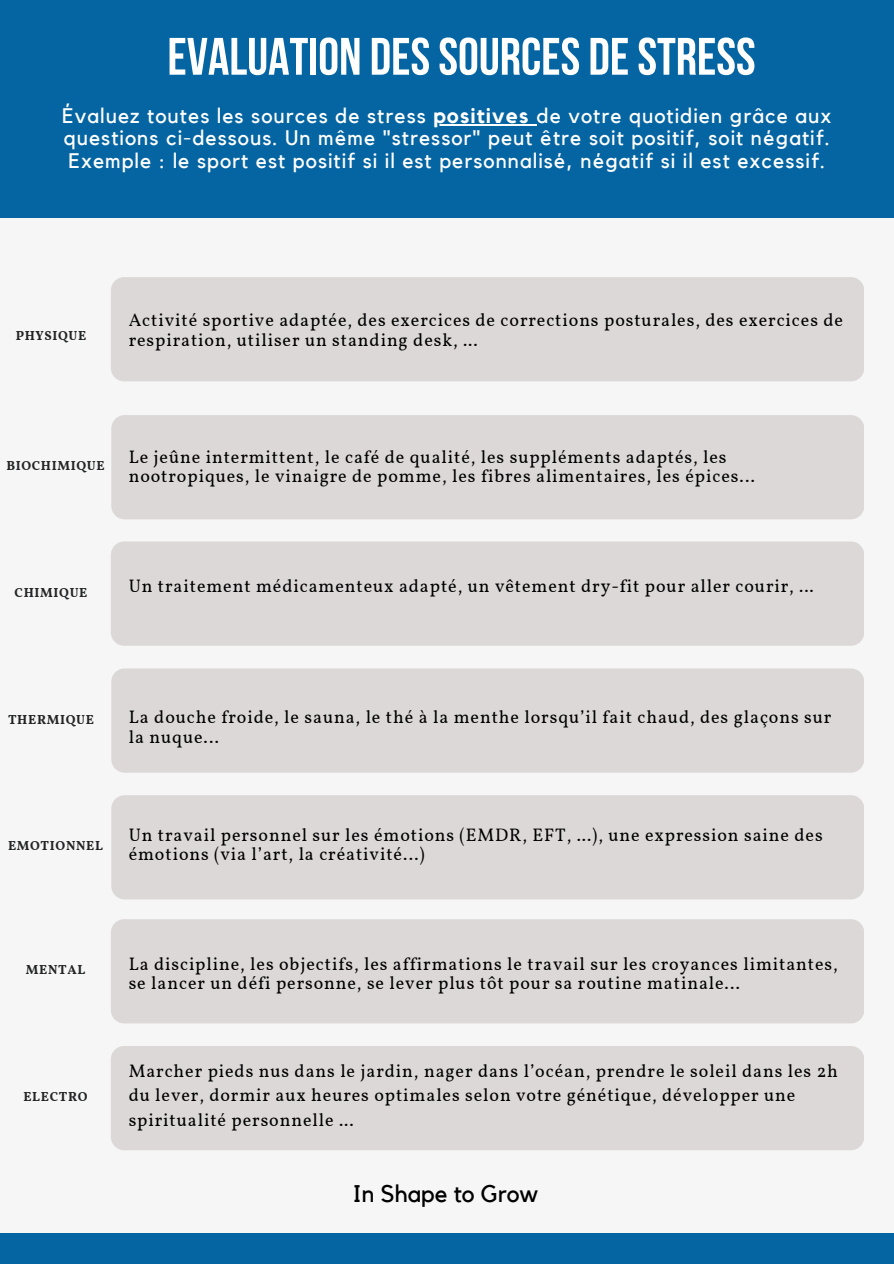
<style>
.page{position:relative;width:894px;height:1264px;background:#fff}
.page>*{position:absolute;margin:0;border:0;box-sizing:border-box;transform-origin:0 0}
.t1{font:700 52.5px "Bebas Neue";color:#fff}
.t2{font:24px "Kollektif";color:#000}
.t3{font:21px/22.5px "Kollektif";letter-spacing:.05em;color:#fff}
.t4{font:18px/19.2px "Vollkorn";letter-spacing:.05em;color:#000}
.t5{font:700 13.05px "Vollkorn";letter-spacing:.05em;color:#232425}
.s1{font-weight:700}
</style>
<div class="page">
<div style="left:0;top:0;width:893px;height:1263px;background:#f6f6f6"></div>
<div style="left:0;top:0;width:893px;height:218px;background:#0565a2"></div>
<div style="left:111px;top:277px;width:752px;height:104px;background:#ddd8d8;border-radius:13px"></div>
<div style="left:111px;top:415px;width:752px;height:104px;background:#ddd8d8;border-radius:13px"></div>
<div style="left:111px;top:541px;width:752px;height:104px;background:#ddd8d8;border-radius:13px"></div>
<div style="left:111px;top:668px;width:752px;height:104px;background:#ddd8d8;border-radius:13px"></div>
<div style="left:111px;top:1045px;width:752px;height:105px;background:#ddd8d8;border-radius:13px"></div>
<div style="left:111px;top:795px;width:752px;height:104px;background:#ddd8d8;border-radius:13px"></div>
<div style="left:111px;top:919px;width:752px;height:104px;background:#ddd8d8;border-radius:13px"></div>
<hr style="left:433px;top:124px;width:103px;height:1px;background:#fff">
<div style="left:0;top:1233px;width:893px;height:30px;background:#0565a2"></div>
<p class="t1" style="left:167px;top:35px;width:589px">EVALUATION DES SOURCES DESTRESS</p>
<h4 class="t3" style="left:62px;top:105px;width:770px">Évaluez toutes les sources de stress <span class="s1">positives</span> de votre quotidien grâce aux</h4>
<h2 class="t3" style="left:64px;top:128px;width:767px">questions ci-dessous. Un même "stressor" peut être soit positif, soit négatif.<br>Exemple : le sport est positif si il est personnalisé, négatif si il est excessif.</h2>
<p class="t5" style="left:16px;top:327px;width:72px">PHYSIQUE</p>
<p class="t4" style="left:129px;top:312px;width:715px">Activité sportive adaptée, des exercices de corrections posturales, des exercices de respiration, utiliser un standing desk, ...</p>
<h3 class="t5" style="left:6px;top:458px;width:100px">BIOCHIMIQUE</h3>
<h4 class="t4" style="left:129px;top:448px;width:627px">Le jeûne intermittent, le café de qualité, les suppléments adaptés, les nootropiques, le vinaigre de pomme, les fibres alimentaires, les épices…</h4>
<p class="t5" style="left:15px;top:584px;width:74px">CHIMIQUE</p>
<h4 class="t4" style="left:129px;top:578px;width:686px">Un traitement médicamenteux adapté, un vêtement dry-fit pour aller courir, ...</h4>
<h4 class="t5" style="left:8px;top:711px;width:88px">THERMIQUE</h4>
<h4 class="t4" style="left:129px;top:709px;width:703px">La douche froide, le sauna, le thé à la menthe lorsqu’il fait chaud, des glaçons sur la nuque…</h4>
<p class="t5" style="left:8px;top:837px;width:96px">EMOTIONNEL</p>
<h4 class="t4" style="left:129px;top:826px;width:695px">Un travail personnel sur les émotions (EMDR, EFT, ...), une expression saine des émotions (via l’art, la créativité…)</h4>
<p class="t5" style="left:26px;top:961px;width:61px">MENTAL</p>
<p class="t5" style="left:23px;top:1088px;width:66px">ELECTRO</p>
<h4 class="t4" style="left:129px;top:955px;width:710px">La discipline, les objectifs, les affirmations le travail sur les croyances limitantes, se lancer un défi personne, se lever plus tôt pour sa routine matinale…</h4>
<h1 class="t4" style="left:129px;top:1059px;width:710px;line-height:24.8px">Marcher pieds nus dans le jardin, nager dans l’océan, prendre le soleil dans les 2h du lever, dormir aux heures optimales selon votre génétique, développer une spiritualité personnelle ...</h1>
<p class="t2" style="left:352px;top:1182px;width:187px">In Shape to Grow</p>
</div>
